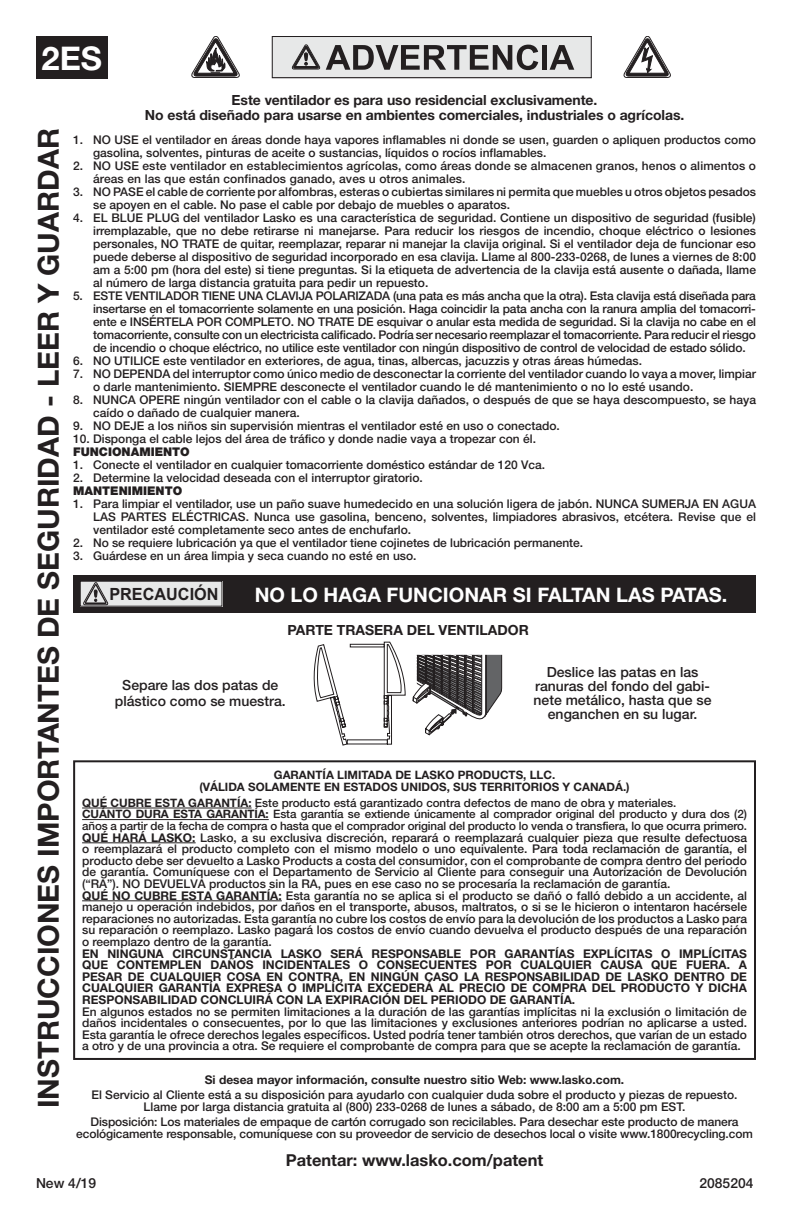
<style>
.page{position:relative;width:792px;height:1224px;background:#fff}
.page>*{position:absolute;margin:0;border:0;box-sizing:border-box;transform-origin:0 0}
.t1{font:700 32.6px "Helvetica Neue";color:#fff}
.t2{font:700 29.2px "Helvetica Neue";color:#231f20}
.t3{font:700 20px "Helvetica Neue";color:#fff}
.t4{font:700 16.8px "Arial";color:#231f20;scale:.96 1}
.t5{font:700 16.4px "Helvetica Neue";color:#231f20}
.t6{font:700 14px/15px "Helvetica Neue";letter-spacing:-.005em;color:#231f20;text-align:center}
.t7{font:500 14px/14px "Helvetica Neue";color:#231f20;text-align:center}
.t8{font:500 13.8px "Helvetica Neue";color:#231f20}
.t9{font:500 12px/13px "Helvetica Neue";color:#231f20}
.t10{font:700 12px/11.6px "Helvetica Neue";color:#231f20;text-align:justify}
.t11{font:900 12px "Helvetica Neue";color:#231f20}
.t12{font:500 11.6px/11.6px "Helvetica Neue";letter-spacing:-.01em;color:#231f20}
.t13{font:700 11.6px/11.6px "Helvetica Neue";color:#231f20;text-align:center}
.s1{font-weight:700}
</style>
<div class="page">
<div style="left:73px;top:760px;width:683px;height:300px;border:2px solid #231f20"></div>
<hr style="left:82px;top:808px;width:170px;height:1px;background:#231f20">
<hr style="left:82px;top:819px;width:187px;height:1px;background:#231f20">
<hr style="left:82px;top:842px;width:114px;height:1px;background:#231f20">
<hr style="left:82px;top:900px;width:200px;height:1px;background:#231f20">
<svg style="left:314px;top:641px;width:189px;height:104px"></svg>
<div style="left:73px;top:575px;width:683px;height:37px;background:#231f20"></div>
<div style="left:80px;top:581px;width:142px;height:25px;background:#e7e8e8"></div>
<div style="left:80px;top:581px;width:142px;height:25px;border:1px solid #231f20"></div>
<svg style="left:83px;top:582px;width:25px;height:23px"></svg>
<svg style="left:274px;top:38px;width:316px;height:38px;background:#b3b3b3"></svg>
<div style="left:272px;top:36px;width:320px;height:42px;border:1px solid #231f20"></div>
<svg style="left:191px;top:36px;width:49px;height:42px"></svg>
<svg style="left:623px;top:36px;width:48px;height:42px"></svg>
<div style="left:36px;top:36px;width:72px;height:42px;background:#231f20"></div>
<h1 class="t1" style="left:42px;top:38px;width:62px">2ES</h1>
<p class="t6" style="left:145px;top:92px;width:541px">Este ventilador es para uso residencial exclusivamente.<br>No está diseñado para usarse en ambientes comerciales, industriales o agrícolas.</p>
<h2 class="t2" style="left:30px;top:1108px;width:981px;rotate:-90deg">INSTRUCCIONES IMPORTANTES DE SEGURIDAD - LEER Y GUARDAR</h2>
<p class="t9" style="left:93px;top:133px;width:664px;text-indent:-20px">1. NO USE el ventilador en áreas donde haya vapores inflamables ni donde se usen, guarden o apliquen productos como gasolina, solventes, pinturas de aceite o sustancias, líquidos o rocíos inflamables.</p>
<p class="t9" style="left:93px;top:159px;width:664px;text-indent:-20px">2. NO USE este ventilador en establecimientos agrícolas, como áreas donde se almacenen granos, henos o alimentos o áreas en las que están confinados ganado, aves u otros animales.</p>
<p class="t9" style="left:93px;top:185px;width:664px;text-indent:-20px">3. NO PASE el cable de corriente por alfombras, esteras o cubiertas similares ni permita que muebles u otros objetos pesados se apoyen en el cable. No pase el cable por debajo de muebles o aparatos.</p>
<p class="t9" style="left:93px;top:211px;width:664px;text-align:justify;text-indent:-20px">4. EL BLUE PLUG del ventilador Lasko es una característica de seguridad. Contiene un dispositivo de seguridad (fusible) irremplazable, que no debe retirarse ni manejarse. Para reducir los riesgos de incendio, choque eléctrico o lesiones personales, NO TRATE de quitar, reemplazar, reparar ni manejar la clavija original. Si el ventilador deja de funcionar eso puede deberse al dispositivo de seguridad incorporado en esa clavija. Llame al 800-233-0268, de lunes a viernes de 8:00 am a 5:00 pm (hora del este) si tiene preguntas. Si la etiqueta de advertencia de la clavija está ausente o dañada, llame al número de larga distancia gratuita para pedir un repuesto.</p>
<p class="t9" style="left:93px;top:289px;width:664px;text-align:justify;text-indent:-20px">5. ESTE VENTILADOR TIENE UNA CLAVIJA POLARIZADA (una pata es más ancha que la otra). Esta clavija está diseñada para insertarse en el tomacorriente solamente en una posición. Haga coincidir la pata ancha con la ranura amplia del tomacorri&shy;ente e INSÉRTELA POR COMPLETO. NO TRATE DE esquivar o anular esta medida de seguridad. Si la clavija no cabe en el tomacorriente, consulte con un electricista calificado. Podría ser necesario reemplazar el tomacorriente. Para reducir el riesgo de incendio o choque eléctrico, no utilice este ventilador con ningún dispositivo de control de velocidad de estado sólido.</p>
<p class="t9" style="left:73px;top:354px;width:570px">6. NO UTILICE este ventilador en exteriores, de agua, tinas, albercas, jacuzzis y otras áreas húmedas.</p>
<p class="t9" style="left:93px;top:367px;width:664px;text-indent:-20px">7. NO DEPENDA del interruptor como único medio de desconectar la corriente del ventilador cuando lo vaya a mover, limpiar o darle mantenimiento. SIEMPRE desconecte el ventilador cuando le dé mantenimiento o no lo esté usando.</p>
<p class="t9" style="left:93px;top:393px;width:664px;text-indent:-20px">8. NUNCA OPERE ningún ventilador con el cable o la clavija dañados, o después de que se haya descompuesto, se haya caído o dañado de cualquier manera.</p>
<p class="t9" style="left:73px;top:419px;width:488px">9. NO DEJE a los niños sin supervisión mientras el ventilador esté en uso o conectado.</p>
<p class="t9" style="left:73px;top:432px;width:464px">10. Disponga el cable lejos del área de tráfico y donde nadie vaya a tropezar con él.</p>
<p class="t11" style="left:73px;top:444px;width:118px">FUNCIONAMIENTO</p>
<p class="t9" style="left:73px;top:458px;width:473px">1. Conecte el ventilador en cualquier tomacorriente doméstico estándar de 120 Vca.</p>
<p class="t9" style="left:73px;top:471px;width:351px">2. Determine la velocidad deseada con el interruptor giratorio.</p>
<p class="t11" style="left:73px;top:483px;width:111px">MANTENIMIENTO</p>
<p class="t9" style="left:93px;top:497px;width:664px;text-align:justify;text-indent:-20px">1. Para limpiar el ventilador, use un paño suave humedecido en una solución ligera de jabón. NUNCA SUMERJA EN AGUA LAS PARTES ELÉCTRICAS. Nunca use gasolina, benceno, solventes, limpiadores abrasivos, etcétera. Revise que el ventilador esté completamente seco antes de enchufarlo.</p>
<p class="t9" style="left:73px;top:536px;width:512px">2. No se requiere lubricación ya que el ventilador tiene cojinetes de lubricación permanente.</p>
<p class="t9" style="left:73px;top:549px;width:345px">3. Guárdese en un área limpia y seca cuando no esté en uso.</p>
<h3 class="t4" style="left:109px;top:583px;width:115px">PRECAUCIÓN</h3>
<h3 class="t3" style="left:255px;top:582px;width:474px">NO LO HAGA FUNCIONAR SI FALTAN LAS PATAS.</h3>
<p class="t6" style="left:288px;top:622px;width:243px">PARTE TRASERA DEL VENTILADOR</p>
<p class="t7" style="left:115px;top:677px;width:172px;line-height:16px">Separe las dos patas de plástico como se muestra.</p>
<p class="t7" style="left:534px;top:665px;width:179px">Deslice las patas en las ranuras del fondo del gabi&shy;nete metálico, hasta que se enganchen en su lugar.</p>
<p class="t13" style="left:199px;top:769px;width:432px">GARANTÍA LIMITADA DE LASKO PRODUCTS, LLC.<br>(VÁLIDA SOLAMENTE EN ESTADOS UNIDOS, SUS TERRITORIOS Y CANADÁ.)</p>
<p class="t12" style="left:82px;top:797px;width:666px"><span class="s1">QUÉ CUBRE ESTA GARANTÍA:</span> Este producto está garantizado contra defectos de mano de obra y materiales.<br><span class="s1">CUÁNTO DURA ESTA GARANTÍA:</span> Esta garantía se extiende únicamente al comprador original del producto y dura dos (2) años a partir de la fecha de compra o hasta que el comprador original del producto lo venda o transfiera, lo que ocurra primero.</p>
<p class="t9" style="left:82px;top:831px;width:666px;line-height:11.6px"><span class="s1">QUÉ HARÁ LASKO:</span> Lasko, a su exclusiva discreción, reparará o reemplazará cualquier pieza que resulte defectuosa o reemplazará el producto completo con el mismo modelo o uno equivalente. Para toda reclamación de garantía, el producto debe ser devuelto a Lasko Products a costa del consumidor, con el comprobante de compra dentro del periodo de garantía. Comuníquese con el Departamento de Servicio al Cliente para conseguir una Autorización de Devolución (“RA”). NO DEVUELVA productos sin la RA, pues en ese caso no se procesaría la reclamación de garantía.<br><span class="s1">QUÉ NO CUBRE ESTA GARANTÍA:</span> Esta garantía no se aplica si el producto se dañó o falló debido a un accidente, al manejo u operación indebidos, por daños en el transporte, abusos, maltratos, o si se le hicieron o intentaron hacérsele reparaciones no autorizadas. Esta garantía no cubre los costos de envío para la devolución de los productos a Lasko para su reparación o reemplazo. Lasko pagará los costos de envío cuando devuelva el producto después de una reparación o reemplazo dentro de la garantía.</p>
<p class="t10" style="left:82px;top:947px;width:666px">EN NINGUNA CIRCUNSTANCIA LASKO SERÁ RESPONSABLE POR GARANTÍAS EXPLÍCITAS O IMPLÍCITAS QUE CONTEMPLEN DAÑOS INCIDENTALES O CONSECUENTES POR CUALQUIER CAUSA QUE FUERA. A PESAR DE CUALQUIER COSA EN CONTRA, EN NINGÚN CASO LA RESPONSABILIDAD DE LASKO DENTRO DE CUALQUIER GARANTÍA EXPRESA O IMPLÍCITA EXCEDERÁ AL PRECIO DE COMPRA DEL PRODUCTO Y DICHA RESPONSABILIDAD CONCLUIRÁ CON LA EXPIRACIÓN DEL PERIODO DE GARANTÍA.</p>
<p class="t9" style="left:82px;top:1006px;width:666px;line-height:11.6px;text-align:justify">En algunos estados no se permiten limitaciones a la duración de las garantías implícitas ni la exclusión o limitación de daños incidentales o consecuentes, por lo que las limitaciones y exclusiones anteriores podrían no aplicarse a usted.<br>Esta garantía le ofrece derechos legales específicos. Usted podría tener también otros derechos, que varían de un estado a otro y de una provincia a otra. Se requiere el comprobante de compra para que se acepte la reclamación de garantía.</p>
<p class="t10" style="left:205px;top:1074px;width:421px">Si desea mayor información, consulte nuestro sitio Web: www.lasko.com.</p>
<p class="t9" style="left:92px;top:1089px;width:648px;line-height:12px;text-align:center">El Servicio al Cliente está a su disposición para ayudarlo con cualquier duda sobre el producto y piezas de repuesto.<br>Llame por larga distancia gratuita al (800) 233-0268 de lunes a sábado, de 8:00 am a 5:00 pm EST.</p>
<p class="t9" style="left:76px;top:1116px;width:678px;line-height:12px;text-align:center">Disposición: Los materiales de empaque de cartón corrugado son recicilables. Para desechar este producto de manera ecológicamente responsable, comuníquese con su proveedor de servicio de desechos local o visite www.1800recycling.com</p>
<h3 class="t5" style="left:286px;top:1150px;width:259px">Patentar: www.lasko.com/patent</h3>
<p class="t8" style="left:36px;top:1175px;width:62px">New 4/19</p>
<p class="t8" style="left:700px;top:1175px;width:55px">2085204</p>
</div>
